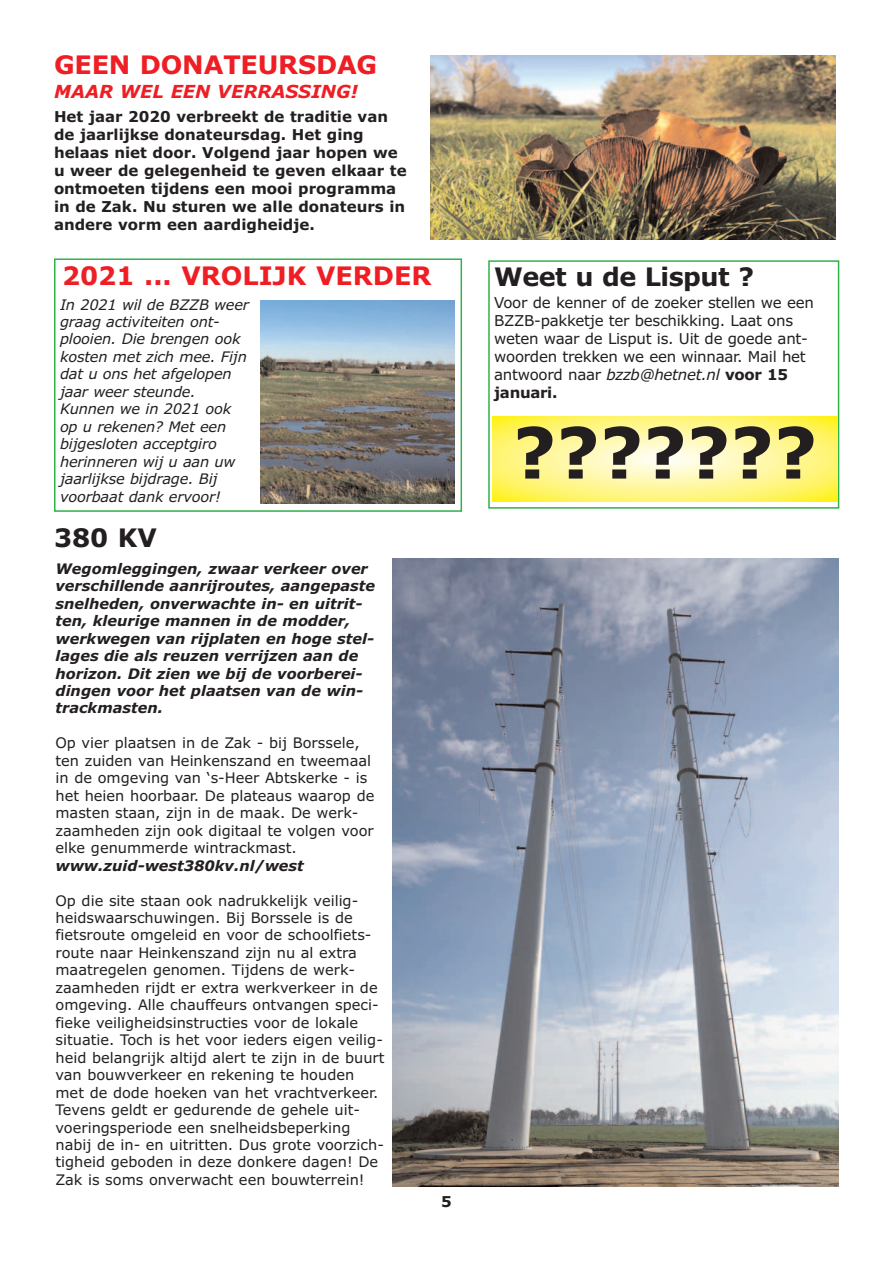
<style>
.page{position:relative;width:893px;height:1263px;background:#fff}
.page>*{position:absolute;margin:0;border:0;box-sizing:border-box;transform-origin:0 0}
.t1{font:700 70.5px "Verdana";color:#231f20}
.t2{font:700 25.5px "Verdana";letter-spacing:-.005em;color:#ee1e24}
.t3{font:700 25.5px "Verdana";letter-spacing:-.02em;color:#231f20}
.t4{font:italic 700 18px "Verdana";color:#ee1e24}
.t5{font:700 15px/18px "Verdana";color:#231f20}
.t6{font:15px/18px "Verdana";letter-spacing:-.02em;color:#231f20}
.t7{font:14.55px/17.4px "Verdana";color:#231f20}
.t8{font:italic 700 14.55px/17.4px "Verdana";color:#231f20}
.t9{font:italic 14.55px/17.4px "Verdana";letter-spacing:-.015em;color:#231f20}
.s1{font-style:italic}
.s2{font-weight:700}
</style>
<div class="page">
<div style="left:54px;top:258px;width:408px;height:254px;border:2px solid #30b24a"></div>
<img style="left:393px;top:559px;width:446px;height:628px">
<img style="left:430px;top:55px;width:405px;height:184px">
<img style="left:260px;top:300px;width:194px;height:203px">
<div style="left:488px;top:260px;width:351px;height:249px;border:2px solid #30b24a"></div>
<svg style="left:492px;top:417px;width:346px;height:84px"></svg>
<h2 class="t2" style="left:54px;top:50px;width:325px">GEEN DONATEURSDAG</h2>
<p class="t4" style="left:54px;top:82px;width:305px">MAAR WEL EEN VERRASSING!</p>
<p class="t5" style="left:54px;top:108px;width:354px">Het jaar 2020 verbreekt de traditie van de jaarlijkse donateursdag. Het ging helaas niet door. Volgend jaar hopen we u weer de gelegenheid te geven elkaar te ontmoeten tijdens een mooi programma in de Zak. Nu sturen we alle donateurs in andere vorm een aardigheidje.</p>
<h2 class="t2" style="left:62px;top:262px;width:371px">2021 ... VROLIJK VERDER</h2>
<h2 class="t3" style="left:494px;top:262px;width:261px">Weet u de Lisput ?</h2>
<p class="t6" style="left:494px;top:294px;width:321px">Voor de kenner of de zoeker stellen we een BZZB-pakketje ter beschikking. Laat ons weten waar de Lisput is. Uit de goede ant&shy;woorden trekken we een winnaar. Mail het antwoord naar <span class="s1">bzzb@hetnet.nl</span> <span class="s2">voor 15 januari.</span></p>
<h1 class="t1" style="left:513px;top:413px;width:306px">???????</h1>
<p class="t9" style="left:60px;top:296px;width:191px">In 2021 wil de BZZB weer graag activiteiten ont&shy;plooien. Die brengen ook kosten met zich mee. Fijn dat u ons het afgelopen jaar weer steunde.<br>Kunnen we in 2021 ook op u rekenen? Met een bijgesloten acceptgiro herinneren wij u aan uw jaarlijkse bijdrage. Bij voorbaat dank ervoor!</p>
<h2 class="t3" style="left:54px;top:523px;width:105px">380 KV</h2>
<p class="t8" style="left:56px;top:560px;width:321px">Wegomleggingen, zwaar verkeer over verschillende aanrijroutes, aangepaste snelheden, onverwachte in- en uitrit&shy;ten, kleurige mannen in de modder, werkwegen van rijplaten en hoge stel&shy;lages die als reuzen verrijzen aan de horizon. Dit zien we bij de voorberei&shy;dingen voor het plaatsen van de win&shy;trackmasten.</p>
<p class="t7" style="left:56px;top:735px;width:320px">Op vier plaatsen in de Zak - bij Borssele, ten zuiden van Heinkenszand en tweemaal in de omgeving van ‘s-Heer Abtskerke - is het heien hoorbaar. De plateaus waarop de masten staan, zijn in de maak. De werk&shy;zaamheden zijn ook digitaal te volgen voor elke genummerde wintrackmast.</p>
<p class="t8" style="left:56px;top:857px;width:250px">www.zuid-west380kv.nl/west</p>
<p class="t7" style="left:55px;top:892px;width:331px">Op die site staan ook nadrukkelijk veilig&shy;heidswaarschuwingen. Bij Borssele is de fietsroute omgeleid en voor de schoolfiets&shy;route naar Heinkenszand zijn nu al extra maatregelen genomen. Tijdens de werk&shy;zaamheden rijdt er extra werkverkeer in de omgeving. Alle chauffeurs ontvangen speci&shy;fieke veiligheidsinstructies voor de lokale situatie. Toch is het voor ieders eigen veilig&shy;heid belangrijk altijd alert te zijn in de buurt van bouwverkeer en rekening te houden met de dode hoeken van het vrachtverkeer.<br>Tevens geldt er gedurende de gehele uit&shy;voeringsperiode een snelheidsbeperking nabij de in- en uitritten. Dus grote voorzich&shy;tigheid geboden in deze donkere dagen! De Zak is soms onverwacht een bouwterrein!</p>
<p class="t5" style="left:441px;top:1193px;width:12px">5</p>
</div>
